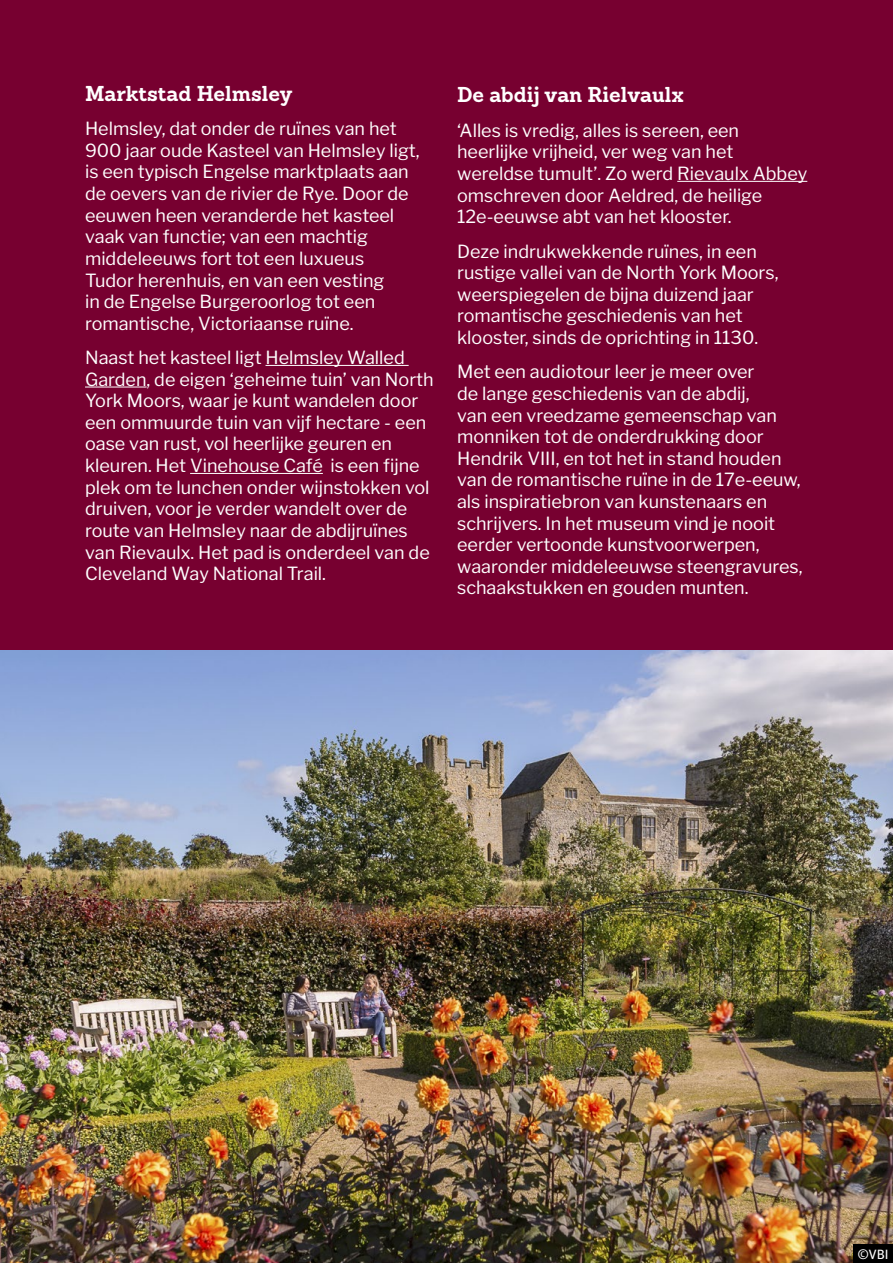
<style>
.page{position:relative;width:893px;height:1263px;background:#770030}
.page>*{position:absolute;margin:0;border:0;box-sizing:border-box;transform-origin:0 0}
.t1{font:700 21px "Sanchez";color:#fff}
.Body_MAIN{font:18px/21.6px "Libre Franklin";color:#fff}
.t2{font:13.5px "Meta Pro";color:#fff}
</style>
<div class="page">
<hr style="left:266px;top:365px;width:143px;height:1px;background:#fff">
<hr style="left:85px;top:387px;width:62px;height:1px;background:#fff">
<hr style="left:190px;top:473px;width:133px;height:1px;background:#fff">
<hr style="left:677px;top:181px;width:130px;height:1px;background:#fff">
<img style="left:0;top:651px;width:893px;height:612px">
<div style="left:853px;top:1244px;width:40px;height:19px;background:#000"></div>
<h2 class="t1" style="left:85px;top:79px;width:209px">Marktstad Helmsley</h2>
<p class="Body_MAIN" style="left:85px;top:118px;width:336px">Helmsley, dat onder de ruïnes van het 900 jaar oude Kasteel van Helmsley ligt, is een typisch Engelse marktplaats aan de oevers van de rivier de Rye. Door de eeuwen heen veranderde het kasteel vaak van functie; van een machtig middeleeuws fort tot een luxueus<br>Tudor herenhuis, en van een vesting<br>in de Engelse Burgeroorlog tot een romantische, Victoriaanse ruïne.</p>
<p class="Body_MAIN" style="left:85px;top:347px;width:350px">Naast het kasteel ligt Helmsley Walled Garden, de eigen ‘geheime tuin’ van North York Moors, waar je kunt wandelen door een ommuurde tuin van vijf hectare - een oase van rust, vol heerlijke geuren en kleuren. Het Vinehouse Café is een fijne plek om te lunchen onder wijnstokken vol druiven, voor je verder wandelt over de route van Helmsley naar de abdijruïnes van Rievaulx. Het pad is onderdeel van de Cleveland Way National Trail.</p>
<h2 class="t1" style="left:457px;top:81px;width:228px">De abdij van Rielvaulx</h2>
<p class="Body_MAIN" style="left:457px;top:119px;width:352px">‘Alles is vredig, alles is sereen, een heerlijke vrijheid, ver weg van het wereldse tumult’. Zo werd Rievaulx Abbey omschreven door Aeldred, de heilige 12e-eeuwse abt van het klooster.</p>
<p class="Body_MAIN" style="left:457px;top:240px;width:323px">Deze indrukwekkende ruïnes, in een rustige vallei van de North York Moors, weerspiegelen de bijna duizend jaar romantische geschiedenis van het klooster, sinds de oprichting in 1130.</p>
<p class="Body_MAIN" style="left:457px;top:361px;width:347px">Met een audiotour leer je meer over<br>de lange geschiedenis van de abdij,<br>van een vreedzame gemeenschap van monniken tot de onderdrukking door Hendrik VIII, en tot het in stand houden van de romantische ruïne in de 17e-eeuw, als inspiratiebron van kunstenaars en schrijvers. In het museum vind je nooit eerder vertoonde kunstvoorwerpen, waaronder middeleeuwse steengravures, schaakstukken en gouden munten.</p>
<p class="t2" style="left:857px;top:1244px;width:33px">©VBI</p>
</div>
